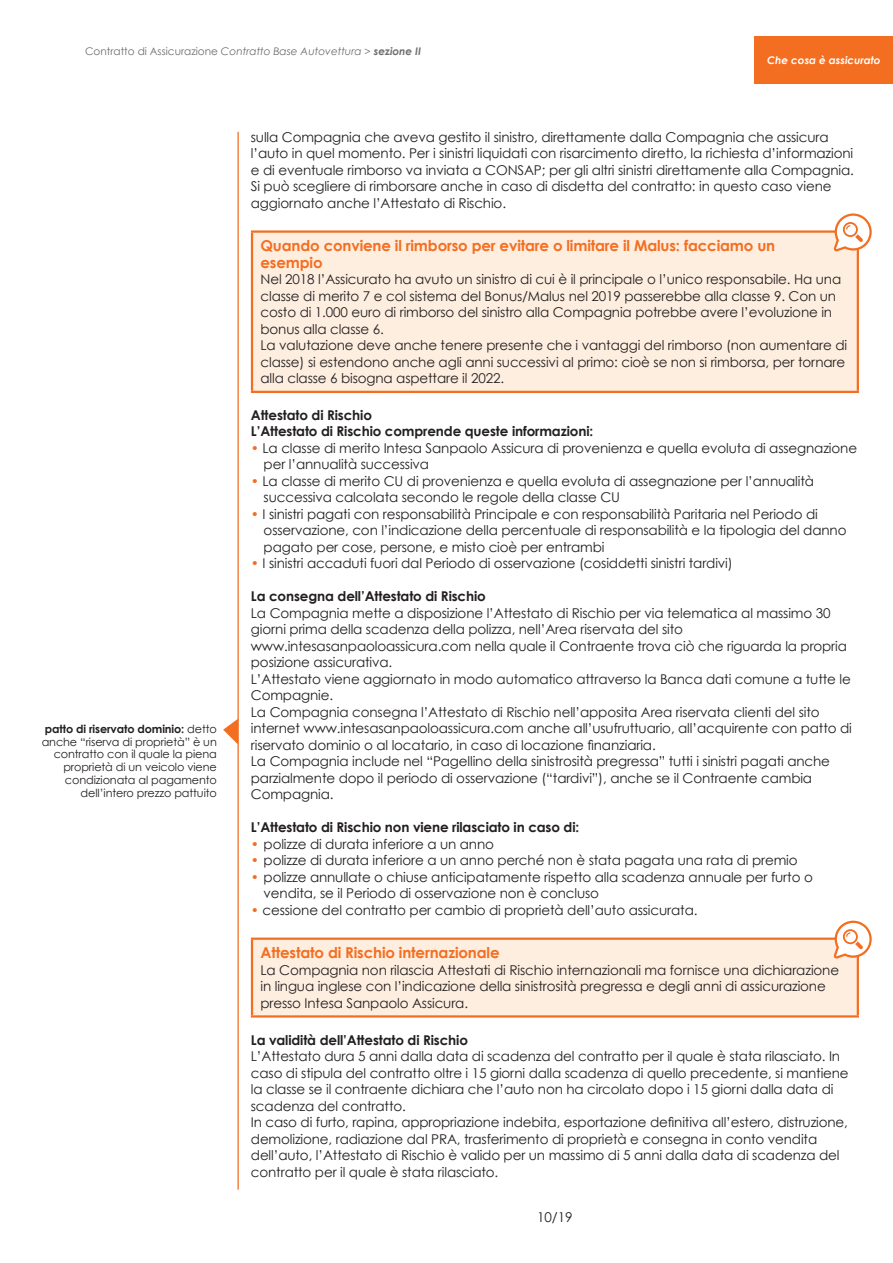
<style>
.page{position:relative;width:893px;height:1263px;background:#fff}
.page>*{position:absolute;margin:0;border:0;box-sizing:border-box;transform-origin:0 0}
.t1{font:700 15px/16.5px "Century Gothic";letter-spacing:-.01em;color:#f36e21}
.t2{font:13.5px/16.5px "Century Gothic";letter-spacing:-.01em;color:#231f20}
.t3{font:700 13.5px/16.5px "Century Gothic";letter-spacing:-.01em;color:#231f20}
.t4{font:11.25px/12.8px "Century Gothic";letter-spacing:-.01em;color:#231f20;text-align:right}
.t5{font:italic 10.5px "Century Gothic";color:#6c6d70}
.t6{font:italic 700 10.5px "Century Gothic";color:#fff}
.s1{font-style:normal}
.s2{font-weight:700}
.s3{color:#f36e21}
</style>
<div class="page">
<hr style="left:237px;top:132px;width:2px;height:1057px;background:#f36e21">
<div style="left:755px;top:36px;width:138px;height:48px;background:#f36e21"></div>
<div style="left:252px;top:232px;width:606px;height:160px;background:#feeee0"></div>
<hr style="left:251px;top:230px;width:608px;height:3px;background:#f36e21">
<hr style="left:251px;top:233px;width:2px;height:158px;background:#f36e21">
<hr style="left:857px;top:233px;width:2px;height:158px;background:#f36e21">
<hr style="left:251px;top:391px;width:608px;height:2px;background:#f36e21">
<div style="left:252px;top:939px;width:606px;height:77px;background:#feeee0"></div>
<hr style="left:251px;top:937px;width:608px;height:3px;background:#f36e21">
<hr style="left:251px;top:940px;width:2px;height:75px;background:#f36e21">
<hr style="left:857px;top:940px;width:2px;height:75px;background:#f36e21">
<hr style="left:251px;top:1015px;width:608px;height:2px;background:#f36e21">
<svg style="left:834px;top:213px;width:38px;height:38px"></svg>
<svg style="left:223px;top:719px;width:15px;height:26px"></svg>
<svg style="left:834px;top:921px;width:38px;height:37px"></svg>
<p class="t5" style="left:85px;top:44px;width:338px"><span class="s1">Contratto di Assicurazione</span> Contratto Base Autovettura &gt; <span class="s2">sezione II</span></p>
<p class="t6" style="left:767px;top:53px;width:115px">Che cosa è assicurato</p>
<p class="t4" style="left:42px;top:722px;width:177px"><span class="s2">patto di riservato dominio:</span> detto anche “riserva di proprietà” è un contratto con il quale la piena proprietà di un veicolo viene condizionata al pagamento dell’intero prezzo pattuito</p>
<p class="t2" style="left:251px;top:129px;width:604px">sulla Compagnia che aveva gestito il sinistro, direttamente dalla Compagnia che assicura l’auto in quel momento. Per i sinistri liquidati con risarcimento diretto, la richiesta d’informazioni e di eventuale rimborso va inviata a CONSAP; per gli altri sinistri direttamente alla Compagnia.<br>Si può scegliere di rimborsare anche in caso di disdetta del contratto: in questo caso viene aggiornato anche l’Attestato di Rischio.</p>
<p class="t1" style="left:260px;top:237px;width:516px">Quando conviene il rimborso per evitare o limitare il Malus: facciamo un esempio</p>
<p class="t2" style="left:260px;top:271px;width:588px">Nel 2018 l’Assicurato ha avuto un sinistro di cui è il principale o l’unico responsabile. Ha una classe di merito 7 e col sistema del Bonus/Malus nel 2019 passerebbe alla classe 9. Con un costo di 1.000 euro di rimborso del sinistro alla Compagnia potrebbe avere l’evoluzione in bonus alla classe 6.<br>La valutazione deve anche tenere presente che i vantaggi del rimborso (non aumentare di classe) si estendono anche agli anni successivi al primo: cioè se non si rimborsa, per tornare alla classe 6 bisogna aspettare il 2022.</p>
<p class="t3" style="left:251px;top:406px;width:344px">Attestato di Rischio<br>L’Attestato di Rischio comprende queste informazioni:</p>
<p class="t2" style="left:264px;top:440px;width:595px;text-indent:-13px"><span class="s3">•</span> La classe di merito Intesa Sanpaolo Assicura di provenienza e quella evoluta di assegnazione per l’annualità successiva</p>
<p class="t2" style="left:264px;top:473px;width:552px;text-indent:-13px"><span class="s3">•</span> La classe di merito CU di provenienza e quella evoluta di assegnazione per l’annualità successiva calcolata secondo le regole della classe CU</p>
<p class="t2" style="left:264px;top:506px;width:584px;text-indent:-13px"><span class="s3">•</span> I sinistri pagati con responsabilità Principale e con responsabilità Paritaria nel Periodo di osservazione, con l’indicazione della percentuale di responsabilità e la tipologia del danno pagato per cose, persone, e misto cioè per entrambi</p>
<p class="t2" style="left:251px;top:555px;width:483px"><span class="s3">•</span> I sinistri accaduti fuori dal Periodo di osservazione (cosiddetti sinistri tardivi)</p>
<p class="t3" style="left:251px;top:588px;width:236px">La consegna dell’Attestato di Rischio</p>
<p class="t2" style="left:251px;top:605px;width:602px">La Compagnia mette a disposizione l’Attestato di Rischio per via telematica al massimo 30 giorni prima della scadenza della polizza, nell’Area riservata del sito www.intesasanpaoloassicura.com nella quale il Contraente trova ciò che riguarda la propria posizione assicurativa.<br>L’Attestato viene aggiornato in modo automatico attraverso la Banca dati comune a tutte le Compagnie.<br>La Compagnia consegna l’Attestato di Rischio nell’apposita Area riservata clienti del sito internet www.intesasanpaoloassicura.com anche all’usufruttuario, all’acquirente con patto di riservato dominio o al locatario, in caso di locazione finanziaria.<br>La Compagnia include nel “Pagellino della sinistrosità pregressa” tutti i sinistri pagati anche parzialmente dopo il periodo di osservazione (“tardivi”), anche se il Contraente cambia Compagnia.</p>
<p class="t3" style="left:251px;top:819px;width:330px">L’Attestato di Rischio non viene rilasciato in caso di:</p>
<p class="t2" style="left:251px;top:836px;width:245px"><span class="s3">•</span> polizze di durata inferiore a un anno</p>
<p class="t2" style="left:251px;top:852px;width:548px"><span class="s3">•</span> polizze di durata inferiore a un anno perché non è stata pagata una rata di premio</p>
<p class="t2" style="left:264px;top:869px;width:551px;text-indent:-13px"><span class="s3">•</span> polizze annullate o chiuse anticipatamente rispetto alla scadenza annuale per furto o vendita, se il Periodo di osservazione non è concluso</p>
<p class="t2" style="left:251px;top:902px;width:448px"><span class="s3">•</span> cessione del contratto per cambio di proprietà dell’auto assicurata.</p>
<p class="t1" style="left:260px;top:944px;width:241px">Attestato di Rischio internazionale</p>
<p class="t2" style="left:260px;top:962px;width:580px">La Compagnia non rilascia Attestati di Rischio internazionali ma fornisce una dichiarazione in lingua inglese con l’indicazione della sinistrosità pregressa e degli anni di assicurazione presso Intesa Sanpaolo Assicura.</p>
<p class="t3" style="left:251px;top:1031px;width:219px">La validità dell’Attestato di Rischio</p>
<p class="t2" style="left:251px;top:1048px;width:599px">L’Attestato dura 5 anni dalla data di scadenza del contratto per il quale è stata rilasciato. In caso di stipula del contratto oltre i 15 giorni dalla scadenza di quello precedente, si mantiene la classe se il contraente dichiara che l’auto non ha circolato dopo i 15 giorni dalla data di scadenza del contratto.<br>In caso di furto, rapina, appropriazione indebita, esportazione definitiva all’estero, distruzione, demolizione, radiazione dal PRA, trasferimento di proprietà e consegna in conto vendita dell’auto, l’Attestato di Rischio è valido per un massimo di 5 anni dalla data di scadenza del contratto per il quale è stata rilasciato.</p>
<p class="t2" style="left:537px;top:1209px;width:37px">10/19</p>
</div>
